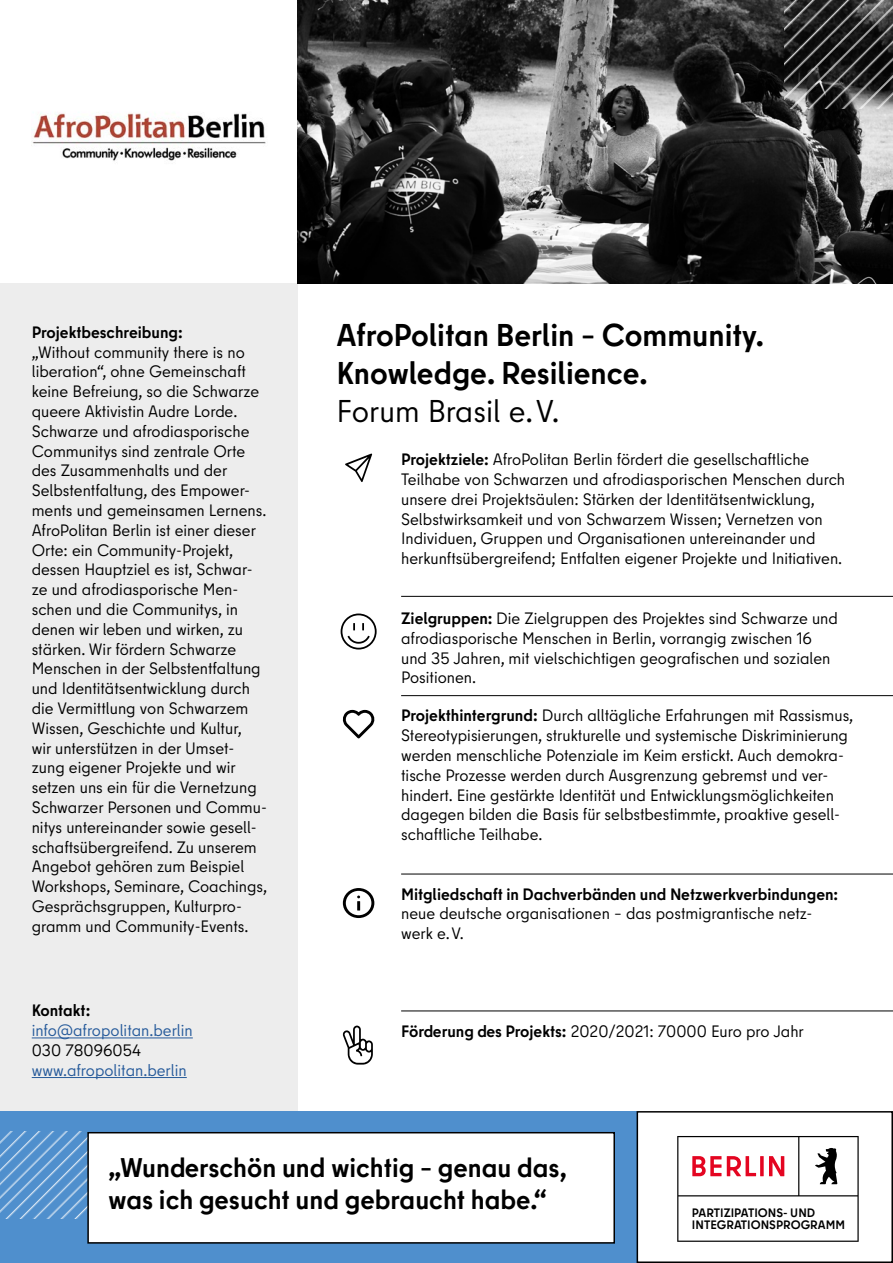
<style>
.page{position:relative;width:893px;height:1263px;background:#fff}
.page>*{position:absolute;margin:0;border:0;box-sizing:border-box;transform-origin:0 0}
.Titel{font:700 31.5px/37.8px "Berlin Type";color:#000}
.t1{font:31.5px "Berlin Type";color:#000}
.t2{font:700 27px/32.4px "Berlin Type";color:#000}
.Beschreibung{font:16.5px/19.8px "Berlin Type";color:#000}
.Beschreibung-2{font:16.5px "Berlin Type";color:#275b9b}
.Beschreibung-3{font:700 16.5px "Berlin Type";color:#000}
.t3{font:700 12.3px/12.1px "Berlin Type";color:#000}
.s1{font-weight:700}
</style>
<div class="page">
<div style="left:0;top:284px;width:297px;height:827px;background:#ededed"></div>
<div style="left:0;top:1111px;width:637px;height:152px;background:#4f8fcd"></div>
<img style="left:1px;top:1132px;width:86px;height:86px">
<div style="left:87px;top:1132px;width:528px;height:111px;background:#fff;border:2px solid #000"></div>
<div style="left:637px;top:1111px;width:256px;height:152px;border:2px solid #000"></div>
<hr style="left:401px;top:596px;width:492px;height:1px;background:#000">
<hr style="left:401px;top:695px;width:492px;height:1px;background:#000">
<hr style="left:401px;top:874px;width:492px;height:1px;background:#000">
<hr style="left:401px;top:1011px;width:492px;height:1px;background:#000">
<svg style="left:345px;top:454px;width:27px;height:28px"></svg>
<svg style="left:341px;top:613px;width:36px;height:36px"></svg>
<svg style="left:343px;top:710px;width:31px;height:28px"></svg>
<svg style="left:343px;top:888px;width:31px;height:30px"></svg>
<svg style="left:343px;top:1025px;width:30px;height:39px"></svg>
<img style="left:297px;top:0;width:596px;height:284px">
<img style="left:32px;top:112px;width:234px;height:49px">
<svg style="left:677px;top:1136px;width:182px;height:106px"></svg>
<hr style="left:32px;top:1037px;width:161px;height:1px;background:#275b9b">
<hr style="left:32px;top:1077px;width:155px;height:1px;background:#275b9b">
<img style="left:785px;top:0;width:108px;height:108px">
<p class="Beschreibung" style="left:32px;top:322px;width:237px"><span class="s1">Projektbeschreibung:<br></span>„Without community there is no liberation“, ohne Gemeinschaft keine Befreiung, so die Schwarze queere Aktivistin Audre Lorde.<br>Schwarze und afrodiasporische<br>Communitys sind zentrale Orte des Zusammenhalts und der<br>Selbstentfaltung, des Empower&shy;ments und gemeinsamen Lernens.<br>AfroPolitan Berlin ist einer dieser<br>Orte: ein Community-Projekt, dessen Hauptziel es ist, Schwar&shy;ze und afrodiasporische Men&shy;schen und die Communitys, in denen wir leben und wirken, zu stärken. Wir fördern Schwarze<br>Menschen in der Selbstentfaltung und Identitätsentwicklung durch die Vermittlung von Schwarzem<br>Wissen, Geschichte und Kultur,<br>wir unterstützen in der Umset&shy;zung eigener Projekte und wir setzen uns ein für die Vernetzung<br>Schwarzer Personen und Commu&shy;nitys untereinander sowie gesell&shy;schaftsübergreifend. Zu unserem<br>Angebot gehören zum Beispiel<br>Workshops, Seminare, Coachings,<br>Gesprächsgruppen, Kulturpro&shy;gramm und Community-Events.</p>
<p class="Beschreibung-3" style="left:32px;top:1000px;width:60px">Kontakt:</p>
<p class="Beschreibung-2" style="left:32px;top:1020px;width:163px">info@afropolitan.berlin</p>
<p class="Beschreibung" style="left:32px;top:1040px;width:111px">030 78096054</p>
<p class="Beschreibung-2" style="left:32px;top:1060px;width:157px">www.afropolitan.berlin</p>
<h1 class="Titel" style="left:336px;top:316px;width:429px">AfroPolitan Berlin – Community.<br>Knowledge. Resilience.</h1>
<p class="t1" style="left:336px;top:391px;width:225px">Forum Brasil e.V.</p>
<p class="Beschreibung" style="left:401px;top:450px;width:446px"><span class="s1">Projektziele:</span> AfroPolitan Berlin fördert die gesellschaftliche Teilhabe von Schwarzen und afrodiasporischen Menschen durch unsere drei Projektsäulen: Stärken der Identitätsentwicklung, Selbstwirksamkeit und von Schwarzem Wissen; Vernetzen von Individuen, Gruppen und Organisationen untereinander und herkunftsübergreifend; Entfalten eigener Projekte und Initiativen.</p>
<p class="Beschreibung" style="left:401px;top:608px;width:438px"><span class="s1">Zielgruppen:</span> Die Zielgruppen des Projektes sind Schwarze und afrodiasporische Menschen in Berlin, vorrangig zwischen 16 und 35 Jahren, mit vielschichtigen geografischen und sozialen Positionen.</p>
<p class="Beschreibung" style="left:401px;top:706px;width:454px"><span class="s1">Projekthintergrund:</span> Durch alltägliche Erfahrungen mit Rassismus, Stereotypisierungen, strukturelle und systemische Diskriminierung werden menschliche Potenziale im Keim erstickt. Auch demokra&shy;tische Prozesse werden durch Ausgrenzung gebremst und ver&shy;hindert. Eine gestärkte Identität und Entwicklungsmöglichkeiten dagegen bilden die Basis für selbstbestimmte, proaktive gesell&shy;schaftliche Teilhabe.</p>
<p class="Beschreibung" style="left:401px;top:884px;width:439px"><span class="s1">Mitgliedschaft in Dachverbänden und Netzwerkverbindungen: </span>neue deutsche organisationen – das postmigrantische netz&shy;werk e.V.</p>
<p class="Beschreibung" style="left:401px;top:1021px;width:404px"><span class="s1">Förderung des Projekts:</span> 2020/2021: 70000 Euro pro Jahr</p>
<p class="t2" style="left:108px;top:1151px;width:460px">„Wunderschön und wichtig – genau das, was ich gesucht und gebraucht habe.“</p>
<p class="t3" style="left:692px;top:1206px;width:155px">PARTIZIPATIONS- UND<br>INTEGRATIONSPROGRAMM</p>
</div>
